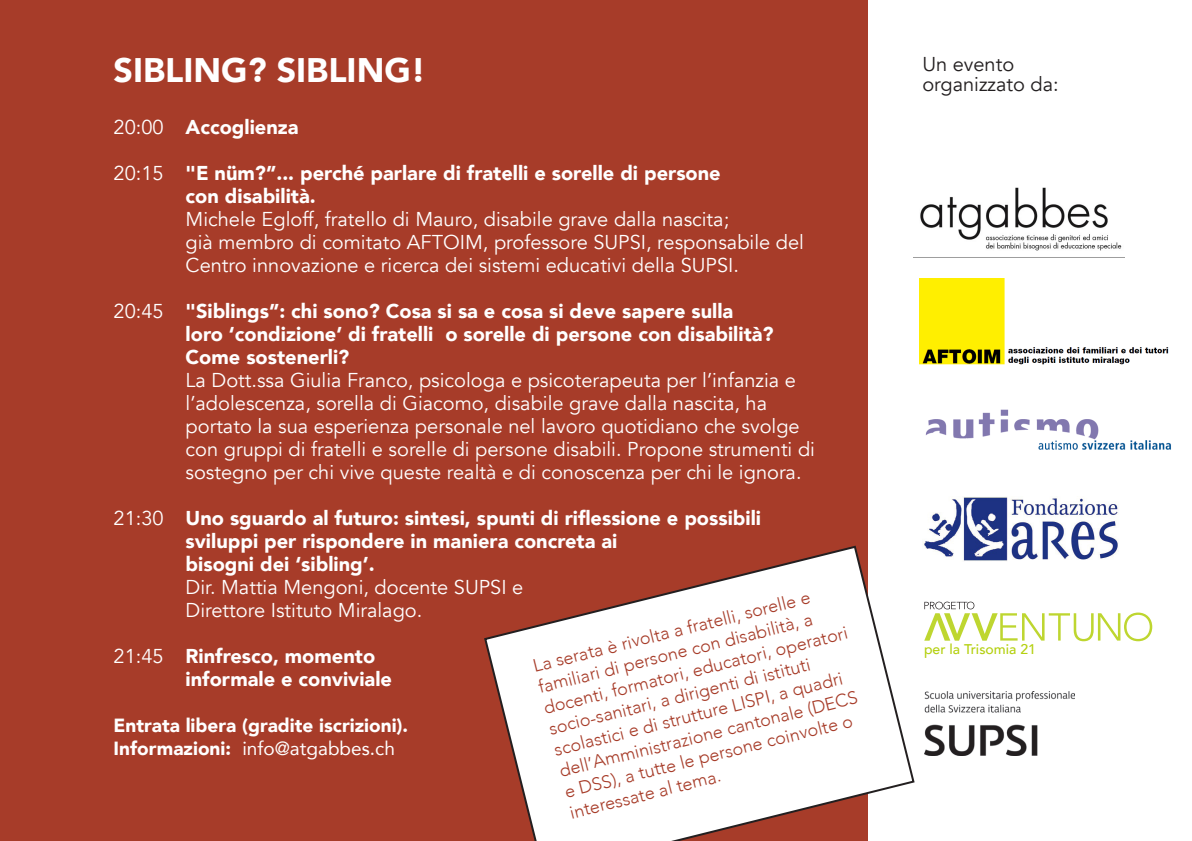
<style>
.page{position:relative;width:1192px;height:841px;background:#fff}
.page>*{position:absolute;margin:0;border:0;box-sizing:border-box;transform-origin:0 0}
.t1{font:900 34px "Avenir";color:#fff}
.t2{font:20px/23px "Avenir";color:#fff}
.t3{font:900 20px "Avenir";color:#fff}
.t4{font:20px/20px "Avenir";color:#231f20}
.t5{font:900 19px "Avenir";color:#fff}
.t6{font:19px "Avenir";color:#fff}
.t7{font:300 18px/21.6px "Avenir";color:#a73c29}
.t8{font:500 14px "Avenir";color:#b4d00f}
.s1{font-weight:400}
.s2{font-weight:900}
</style>
<div class="page">
<div style="left:0;top:0;width:868px;height:840px;background:#a73c29"></div>
<svg style="left:484px;top:545px;width:431px;height:295px"></svg>
<img style="left:920px;top:187px;width:202px;height:64px">
<svg style="left:924px;top:601px;width:229px;height:41px"></svg>
<img style="left:919px;top:278px;width:250px;height:86px">
<img style="left:924px;top:692px;width:150px;height:63px">
<img style="left:922px;top:497px;width:197px;height:64px">
<img style="left:925px;top:409px;width:246px;height:41px">
<p class="t1" style="left:113px;top:41px;width:314px">SIBLING? SIBLING!</p>
<p class="t3" style="left:113px;top:109px;width:187px"><span class="s1">20:00</span> Accoglienza</p>
<p class="t3" style="left:113px;top:155px;width:608px"><span class="s1">20:15</span> "E nüm?”... perché parlare di fratelli e sorelle di persone</p>
<p class="t3" style="left:185px;top:178px;width:132px">con disabilità.</p>
<p class="t2" style="left:185px;top:207px;width:620px">Michele Egloff, fratello di Mauro, disabile grave dalla nascita;<br>già membro di comitato AFTOIM, professore SUPSI, responsabile del</p>
<p class="t2" style="left:185px;top:253px;width:555px">Centro innovazione e ricerca dei sistemi educativi della SUPSI.</p>
<p class="t3" style="left:113px;top:293px;width:621px"><span class="s1">20:45</span> "Siblings”: chi sono? Cosa si sa e cosa si deve sapere sulla</p>
<p class="t3" style="left:185px;top:316px;width:589px">loro ‘condizione’ di fratelli o sorelle di persone con disabilità?</p>
<p class="t3" style="left:185px;top:339px;width:165px">Come sostenerli?</p>
<p class="t2" style="left:185px;top:368px;width:611px">La Dott.ssa Giulia Franco, psicologa e psicoterapeuta per l’infanzia e</p>
<p class="t2" style="left:185px;top:391px;width:615px">l’adolescenza, sorella di Giacomo, disabile grave dalla nascita, ha portato la sua esperienza personale nel lavoro quotidiano che svolge</p>
<p class="t2" style="left:185px;top:437px;width:631px">con gruppi di fratelli e sorelle di persone disabili. Propone strumenti di</p>
<p class="t2" style="left:185px;top:460px;width:617px">sostegno per chi vive queste realtà e di conoscenza per chi le ignora.</p>
<p class="t3" style="left:113px;top:500px;width:649px"><span class="s1">21:30</span> Uno sguardo al futuro: sintesi, spunti di riflessione e possibili</p>
<p class="t3" style="left:185px;top:523px;width:433px">sviluppi per rispondere in maniera concreta ai</p>
<p class="t3" style="left:185px;top:546px;width:190px">bisogni dei ‘sibling’.</p>
<p class="t2" style="left:185px;top:575px;width:339px">Dir. Mattia Mengoni, docente SUPSI e<br>Direttore Istituto Miralago.</p>
<p class="t3" style="left:113px;top:638px;width:263px"><span class="s1">21:45</span> Rinfresco, momento</p>
<p class="t3" style="left:185px;top:661px;width:208px">informale e conviviale</p>
<p class="t5" style="left:113px;top:709px;width:296px">Entrata libera (gradite iscrizioni).</p>
<p class="t6" style="left:113px;top:733px;width:283px"><span class="s2">Informazioni:</span> info@atgabbes.ch</p>
<p class="t7" style="left:531px;top:655px;width:314px;rotate:-14deg">La serata è rivolta a fratelli, sorelle e familiari di persone con disabilità, a docenti, formatori, educatori, operatori socio-sanitari, a dirigenti di istituti scolastici e di strutture LISPI, a quadri dell’Amministrazione cantonale (DECS e DSS), a tutte le persone coinvolte o interessate al tema.</p>
<p class="t4" style="left:922px;top:55px;width:138px">Un evento organizzato da:</p>
<p class="t8" style="left:924px;top:636px;width:113px">per la Trisomia 21</p>
</div>
